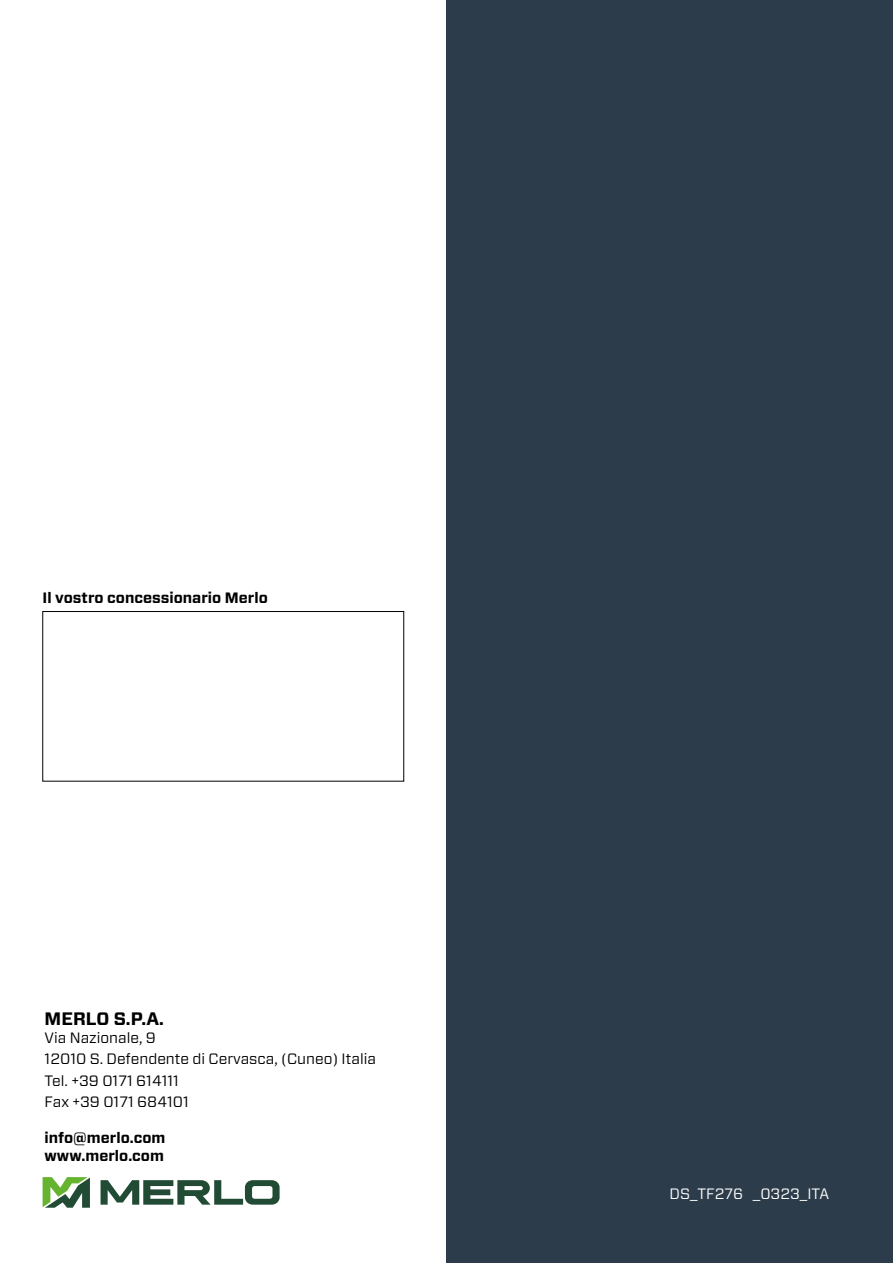
<style>
.page{position:relative;width:893px;height:1263px;background:#fff}
.page>*{position:absolute;margin:0;border:0;box-sizing:border-box;transform-origin:0 0}
.t1{font:700 18px "Forza";color:#000}
.t2{font:15px/21px "Forza";color:#000}
.t3{font:700 15px/18px "Forza";color:#000}
.Paragrafo_base{font:15px "Forza";color:#fff}
</style>
<div class="page">
<div style="left:446px;top:0;width:447px;height:1263px;background:#2d3c4b"></div>
<svg style="left:101px;top:1180px;width:179px;height:25px"></svg>
<svg style="left:43px;top:1177px;width:47px;height:31px"></svg>
<div style="left:43px;top:611px;width:361px;height:170px;border:1px solid #000"></div>
<p class="t3" style="left:43px;top:589px;width:227px">Il vostro concessionario Merlo</p>
<p class="t1" style="left:45px;top:1007px;width:121px">MERLO S.P.A.</p>
<p class="t2" style="left:45px;top:1027px;width:333px">Via Nazionale, 9<br>12010 S. Defendente di Cervasca, (Cuneo) Italia<br>Tel. +39 0171 614111<br>Fax +39 0171 684101</p>
<p class="t3" style="left:45px;top:1128px;width:122px">info@merlo.com www.merlo.com</p>
<p class="Paragrafo_base" style="left:670px;top:1184px;width:75px">DS_TF276</p>
<p class="Paragrafo_base" style="left:753px;top:1184px;width:78px">_0323_ITA</p>
</div>
